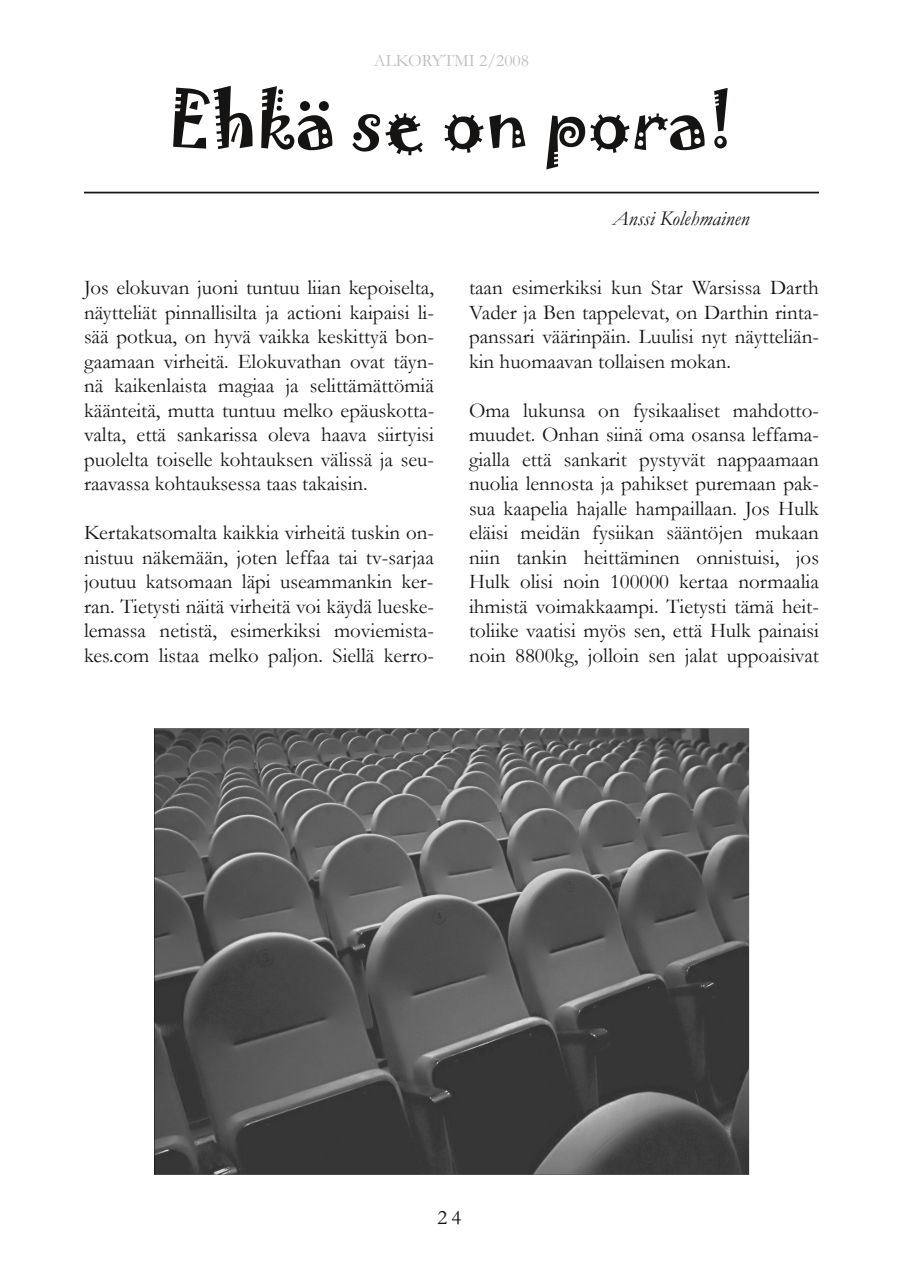
<style>
.page{position:relative;width:903px;height:1271px;background:#fff}
.page>*{position:absolute;margin:0;border:0;box-sizing:border-box;transform-origin:0 0}
.t1{font:70px "Jokerman";color:#161413}
.t2{font:21px/24.5px "Garamond";color:#161413;text-align:justify}
.t3{font:italic 21px "Garamond";color:#161413}
.t4{font:17.5px "Garamond";color:#bebebe}
</style>
<div class="page">
<hr style="left:84px;top:192px;width:735px;height:1px;background:#161413">
<img style="left:154px;top:728px;width:595px;height:446px">
<p class="t4" style="left:374px;top:51px;width:157px">ALKORYTMI 2/2008</p>
<h1 class="t1" style="left:168px;top:66px;width:568px">Ehkä se on pora!</h1>
<p class="t2" style="left:84px;top:275px;width:352px">Jos elokuvan juoni tuntuu liian kepoiselta, näytteliät pinnallisilta ja actioni kaipaisi li&shy;sää potkua, on hyvä vaikka keskittyä bon&shy;gaamaan virheitä. Elokuvathan ovat täyn&shy;nä kaikenlaista magiaa ja selittämättömiä käänteitä, mutta tuntuu melko epäuskotta&shy;valta, että sankarissa oleva haava siirtyisi puolelta toiselle kohtauksen välissä ja seu&shy;raavassa kohtauksessa taas takaisin.</p>
<p class="t2" style="left:84px;top:520px;width:351px">Kertakatsomalta kaikkia virheitä tuskin on&shy;nistuu näkemään, joten leffaa tai tv-sarjaa joutuu katsomaan läpi useammankin ker&shy;ran. Tietysti näitä virheitä voi käydä lueske&shy;lemassa netistä, esimerkiksi moviemista&shy;kes.com listaa melko paljon. Siellä kerro-</p>
<p class="t3" style="left:612px;top:207px;width:139px">Anssi Kolehmainen</p>
<p class="t2" style="left:469px;top:275px;width:351px">taan esimerkiksi kun Star Warsissa Darth Vader ja Ben tappelevat, on Darthin rinta&shy;panssari väärinpäin. Luulisi nyt näytteliän&shy;kin huomaavan tollaisen mokan.</p>
<p class="t2" style="left:469px;top:398px;width:351px">Oma lukunsa on fysikaaliset mahdotto&shy;muudet. Onhan siinä oma osansa leffama&shy;gialla että sankarit pystyvät nappaamaan nuolia lennosta ja pahikset puremaan pak&shy;sua kaapelia hajalle hampaillaan. Jos Hulk eläisi meidän fysiikan sääntöjen mukaan niin tankin heittäminen onnistuisi, jos Hulk olisi noin 100000 kertaa normaalia ihmistä voimakkaampi. Tietysti tämä heit&shy;toliike vaatisi myös sen, että Hulk painaisi noin 8800kg, jolloin sen jalat uppoaisivat</p>
<p class="t2" style="left:438px;top:1205px;width:25px">24</p>
</div>
